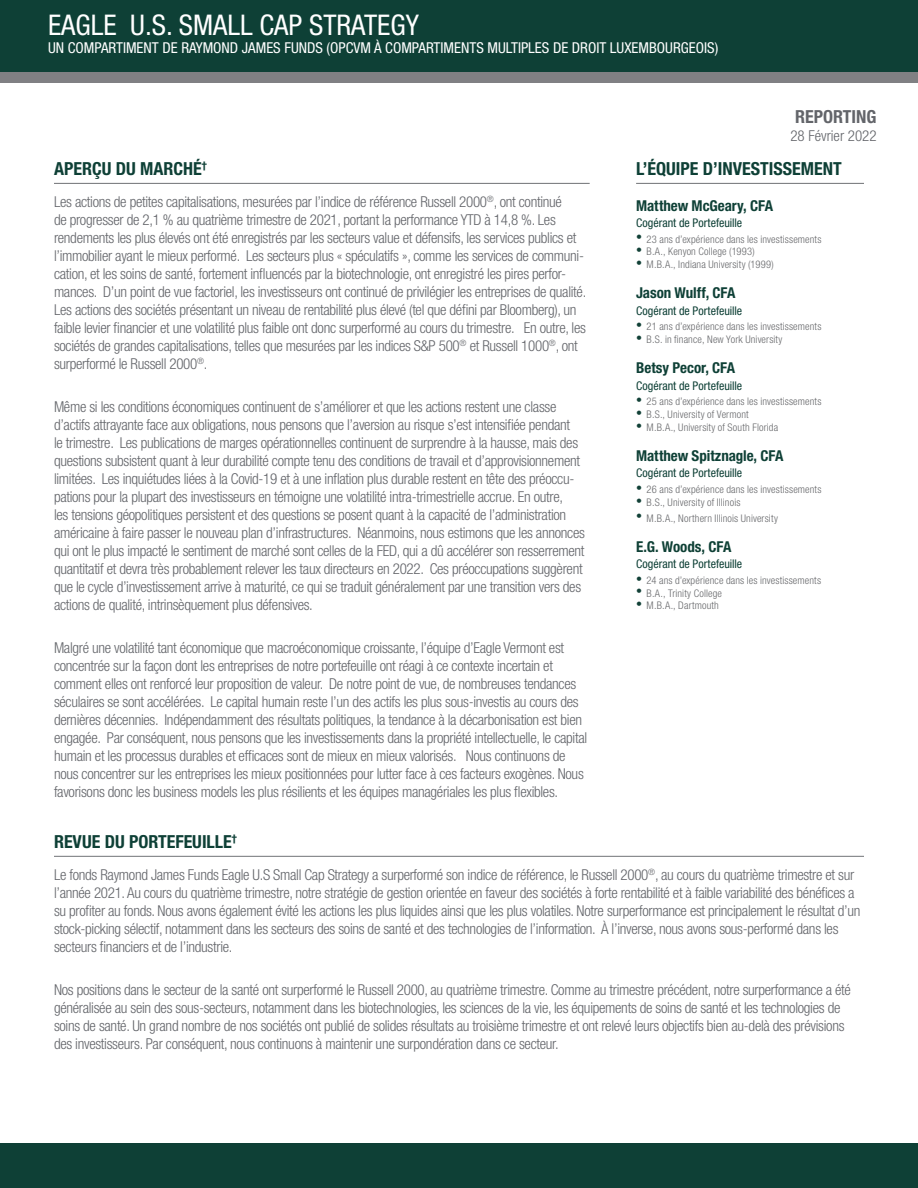
<style>
.page{position:relative;width:918px;height:1188px;background:#fff}
.page>*{position:absolute;margin:0;border:0;box-sizing:border-box;transform-origin:0 0}
.t1{font:condensed 28.5px "Helvetica Neue LT Std";color:#fff}
.Header__Bottom_Line{font:700 condensed 18px "Helvetica Neue LT Std";color:#0e4036}
.t2{font:700 condensed 18px "Helvetica Neue LT Std";color:#63656a}
.t3{font:300 condensed 15px/18px "Helvetica Neue LT Std";letter-spacing:-.02em;color:#63656a}
.t4{font:condensed 15px "Helvetica Neue LT Std";color:#fff}
.S__01__Names_Title{font:700 condensed 15px "Helvetica Neue LT Std";letter-spacing:-.005em;color:#0e4036}
.S__01__Names_Title-2{font:700 condensed 15px "Helvetica Neue LT Std";letter-spacing:-.005em;color:#0e4035}
.t5{font:300 condensed 15px "Helvetica Neue LT Std";color:#63656a}
.S__01__Names_Subtitl{font:condensed 12px "Helvetica Neue LT Std";color:#0e4036}
.t6{font:300 condensed 10.5px "Helvetica Neue LT Std";letter-spacing:.015em;color:#68696c}
.s1{font-weight:100;font-size:12px;color:#124137}
</style>
<div class="page">
<div style="left:0;top:1143px;width:918px;height:45px;background:#0e4036"></div>
<hr style="left:636px;top:183px;width:228px;height:1px;background:#808285">
<div style="left:0;top:24px;width:918px;height:58px;background:#808083"></div>
<div style="left:0;top:0;width:918px;height:72px;background:#0e4036"></div>
<hr style="left:54px;top:183px;width:536px;height:1px;background:#808285">
<hr style="left:54px;top:856px;width:810px;height:1px;background:#808285">
<p class="t1" style="left:48px;top:9px;width:372px">EAGLE U.S. SMALL CAP STRATEGY</p>
<p class="t4" style="left:48px;top:39px;width:672px">UN COMPARTIMENT DE RAYMOND JAMES FUNDS (OPCVM À COMPARTIMENTS MULTIPLES DE DROIT LUXEMBOURGEOIS)</p>
<p class="t2" style="left:795px;top:106px;width:83px">REPORTING</p>
<p class="t5" style="left:790px;top:127px;width:88px">28 Février 2022</p>
<p class="Header__Bottom_Line" style="left:54px;top:158px;width:154px">APERÇU DU MARCHÉ<sup>†</sup></p>
<p class="t3" style="left:54px;top:192px;width:534px">Les actions de petites capitalisations, mesurées par l’indice de référence Russell 2000<sup>®</sup>, ont continué<br>de progresser de 2,1 % au quatrième trimestre de 2021, portant la performance YTD à 14,8 %. Les rendements les plus élevés ont été enregistrés par les secteurs value et défensifs, les services publics et l’immobilier ayant le mieux performé. Les secteurs plus « spéculatifs », comme les services de communi&shy;cation, et les soins de santé, fortement influencés par la biotechnologie, ont enregistré les pires perfor&shy;mances. D’un point de vue factoriel, les investisseurs ont continué de privilégier les entreprises de qualité.<br>Les actions des sociétés présentant un niveau de rentabilité plus élevé (tel que défini par Bloomberg), un faible levier financier et une volatilité plus faible ont donc surperformé au cours du trimestre. En outre, les sociétés de grandes capitalisations, telles que mesurées par les indices S&amp;P 500<sup>®</sup> et Russell 1000<sup>®</sup>, ont surperformé le Russell 2000<sup>®</sup>.</p>
<p class="t3" style="left:54px;top:397px;width:532px">Même si les conditions économiques continuent de s’améliorer et que les actions restent une classe d’actifs attrayante face aux obligations, nous pensons que l’aversion au risque s’est intensifiée pendant<br>le trimestre. Les publications de marges opérationnelles continuent de surprendre à la hausse, mais des questions subsistent quant à leur durabilité compte tenu des conditions de travail et d’approvisionnement limitées. Les inquiétudes liées à la Covid-19 et à une inflation plus durable restent en tête des préoccu&shy;pations pour la plupart des investisseurs en témoigne une volatilité intra-trimestrielle accrue. En outre,<br>les tensions géopolitiques persistent et des questions se posent quant à la capacité de l’administration américaine à faire passer le nouveau plan d’infrastructures. Néanmoins, nous estimons que les annonces qui ont le plus impacté le sentiment de marché sont celles de la FED, qui a dû accélérer son resserrement quantitatif et devra très probablement relever les taux directeurs en 2022. Ces préoccupations suggèrent que le cycle d’investissement arrive à maturité, ce qui se traduit généralement par une transition vers des actions de qualité, intrinsèquement plus défensives.</p>
<p class="t3" style="left:54px;top:638px;width:535px">Malgré une volatilité tant économique que macroéconomique croissante, l’équipe d’Eagle Vermont est concentrée sur la façon dont les entreprises de notre portefeuille ont réagi à ce contexte incertain et comment elles ont renforcé leur proposition de valeur. De notre point de vue, de nombreuses tendances séculaires se sont accélérées. Le capital humain reste l’un des actifs les plus sous-investis au cours des dernières décennies. Indépendamment des résultats politiques, la tendance à la décarbonisation est bien engagée. Par conséquent, nous pensons que les investissements dans la propriété intellectuelle, le capital humain et les processus durables et efficaces sont de mieux en mieux valorisés. Nous continuons de nous concentrer sur les entreprises les mieux positionnées pour lutter face à ces facteurs exogènes. Nous favorisons donc les business models les plus résilients et les équipes managériales les plus flexibles.</p>
<p class="Header__Bottom_Line" style="left:54px;top:831px;width:185px">REVUE DU PORTEFEUILLE<sup>†</sup></p>
<p class="t3" style="left:54px;top:865px;width:808px">Le fonds Raymond James Funds Eagle U.S Small Cap Strategy a surperformé son indice de référence, le Russell 2000<sup>®</sup>, au cours du quatrième trimestre et sur l’année 2021. Au cours du quatrième trimestre, notre stratégie de gestion orientée en faveur des sociétés à forte rentabilité et à faible variabilité des bénéfices a su profiter au fonds. Nous avons également évité les actions les plus liquides ainsi que les plus volatiles. Notre surperformance est principalement le résultat d’un stock-picking sélectif, notamment dans les secteurs des soins de santé et des technologies de l’information. À l’inverse, nous avons sous-performé dans les secteurs financiers et de l’industrie.</p>
<p class="t3" style="left:54px;top:980px;width:798px">Nos positions dans le secteur de la santé ont surperformé le Russell 2000, au quatrième trimestre. Comme au trimestre précédent, notre surperformance a été généralisée au sein des sous-secteurs, notamment dans les biotechnologies, les sciences de la vie, les équipements de soins de santé et les technologies de soins de santé. Un grand nombre de nos sociétés ont publié de solides résultats au troisième trimestre et ont relevé leurs objectifs bien au-delà des prévisions des investisseurs. Par conséquent, nous continuons à maintenir une surpondération dans ce secteur.</p>
<p class="Header__Bottom_Line" style="left:636px;top:158px;width:207px">L’ÉQUIPE D’INVESTISSEMENT</p>
<p class="S__01__Names_Title" style="left:636px;top:196px;width:139px">Matthew McGeary, CFA</p>
<p class="S__01__Names_Subtitl" style="left:636px;top:216px;width:108px">Cogérant de Portefeuille</p>
<p class="t6" style="left:636px;top:233px;width:187px"><span class="s1">•</span> 23 ans d’expérience dans les investissements</p>
<p class="t6" style="left:636px;top:246px;width:120px"><span class="s1">•</span> B.A., Kenyon College (1993)</p>
<p class="t6" style="left:636px;top:258px;width:139px"><span class="s1">•</span> M.B.A., Indiana University (1999)</p>
<p class="S__01__Names_Title" style="left:636px;top:284px;width:101px">Jason Wulff, CFA</p>
<p class="S__01__Names_Subtitl" style="left:636px;top:303px;width:108px">Cogérant de Portefeuille</p>
<p class="t6" style="left:636px;top:321px;width:187px"><span class="s1">•</span> 21 ans d’expérience dans les investissements</p>
<p class="t6" style="left:636px;top:333px;width:148px"><span class="s1">•</span> B.S. in finance, New York University</p>
<p class="S__01__Names_Title" style="left:636px;top:359px;width:101px">Betsy Pecor, CFA</p>
<p class="S__01__Names_Subtitl" style="left:636px;top:378px;width:108px">Cogérant de Portefeuille</p>
<p class="t6" style="left:636px;top:396px;width:187px"><span class="s1">•</span> 25 ans d’expérience dans les investissements</p>
<p class="t6" style="left:636px;top:408px;width:114px"><span class="s1">•</span> B.S., University of Vermont</p>
<p class="t6" style="left:636px;top:421px;width:144px"><span class="s1">•</span> M.B.A., University of South Florida</p>
<p class="S__01__Names_Title" style="left:636px;top:446px;width:149px">Matthew Spitznagle, CFA</p>
<p class="S__01__Names_Subtitl" style="left:636px;top:466px;width:108px">Cogérant de Portefeuille</p>
<p class="t6" style="left:636px;top:483px;width:187px"><span class="s1">•</span> 26 ans d’expérience dans les investissements</p>
<p class="t6" style="left:636px;top:496px;width:106px"><span class="s1">•</span> B.S., University of Illinois</p>
<p class="t6" style="left:636px;top:512px;width:143px"><span class="s1">•</span> M.B.A., Northern Illinois University</p>
<p class="S__01__Names_Title-2" style="left:636px;top:537px;width:97px">E.G. Woods, CFA</p>
<p class="S__01__Names_Subtitl" style="left:636px;top:557px;width:108px">Cogérant de Portefeuille</p>
<p class="t6" style="left:636px;top:574px;width:186px"><span class="s1">•</span> 24 ans d’expérience dans les investissements</p>
<p class="t6" style="left:636px;top:587px;width:87px"><span class="s1">•</span> B.A., Trinity College</p>
<p class="t6" style="left:636px;top:600px;width:84px"><span class="s1">•</span> M.B.A., Dartmouth</p>
</div>
